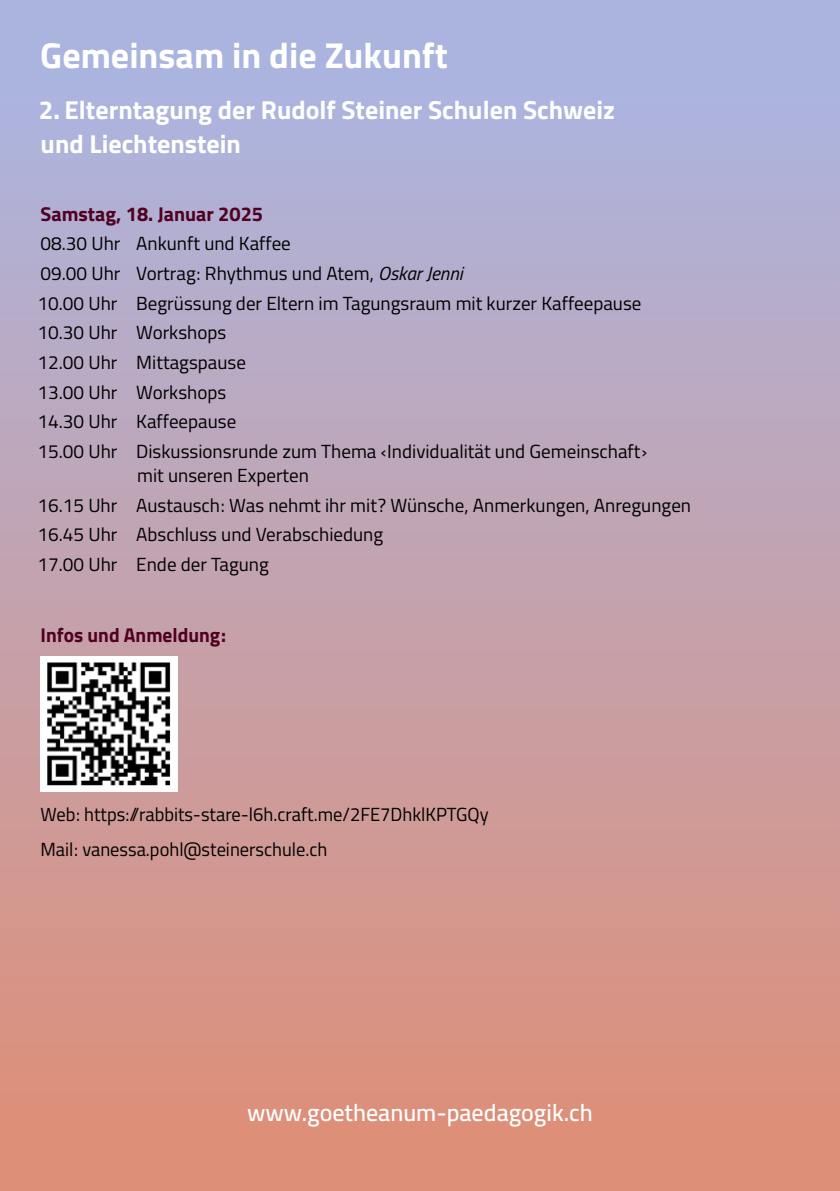
<style>
.page{position:relative;width:840px;height:1191px;background:#fff}
.page>*{position:absolute;margin:0;border:0;box-sizing:border-box;transform-origin:0 0}
.t1{font:700 36px "Titillium";color:#fff}
.t2{font:700 26px/34px "Titillium";color:#fff}
.t3{font:500 24px "Titillium";color:#fff}
.t4{font:700 20px "Titillium";color:#500020}
.t5{font:19px/29.6px "Titillium";color:#000}
.s1{font-style:italic}
</style>
<div class="page">
<div style="left:0;top:0;width:839px;height:1191px;background:linear-gradient(to bottom,#a8b7e7,#e08d73)"></div>
<div style="left:40px;top:656px;width:137px;height:135px;background:#fff"></div>
<img style="left:47px;top:662px;width:124px;height:124px">
<h1 class="t1" style="left:40px;top:28px;width:409px">Gemeinsam in die Zukunft</h1>
<h2 class="t2" style="left:39px;top:92px;width:577px">2. Elterntagung der Rudolf Steiner Schulen Schweiz und Liechtenstein</h2>
<p class="t4" style="left:41px;top:198px;width:224px">Samstag, 18. Januar 2025</p>
<p class="t5" style="left:37px;top:228px;width:610px">08.30 Uhr Ankunft und Kaffee<br>09.00 Uhr Vortrag: Rhythmus und Atem, <span class="s1">Oskar Jenni<br></span>10.00 Uhr Begrüssung der Eltern im Tagungsraum mit kurzer Kaffeepause 10.30 Uhr Workshops<br>12.00 Uhr Mittagspause<br>13.00 Uhr Workshops<br>14.30 Uhr Kaffeepause<br>15.00 Uhr Diskussionsrunde zum Thema ‹Individualität und Gemeinschaft›</p>
<p class="t5" style="left:37px;top:459px;width:654px;text-indent:100px">mit unseren Experten<br>16.15 Uhr Austausch: Was nehmt ihr mit? Wünsche, Anmerkungen, Anregungen 16.45 Uhr Abschluss und Verabschiedung<br>17.00 Uhr Ende der Tagung</p>
<p class="t4" style="left:41px;top:619px;width:187px">Infos und Anmeldung:</p>
<p class="t5" style="left:40px;top:796px;width:449px;line-height:35.4px">Web: https://rabbits-stare-l6h.craft.me/2FE7DhklKPTGQy<br>Mail: vanessa.pohl@steinerschule.ch</p>
<p class="t3" style="left:247px;top:1094px;width:347px">www.goetheanum-paedagogik.ch</p>
</div>
